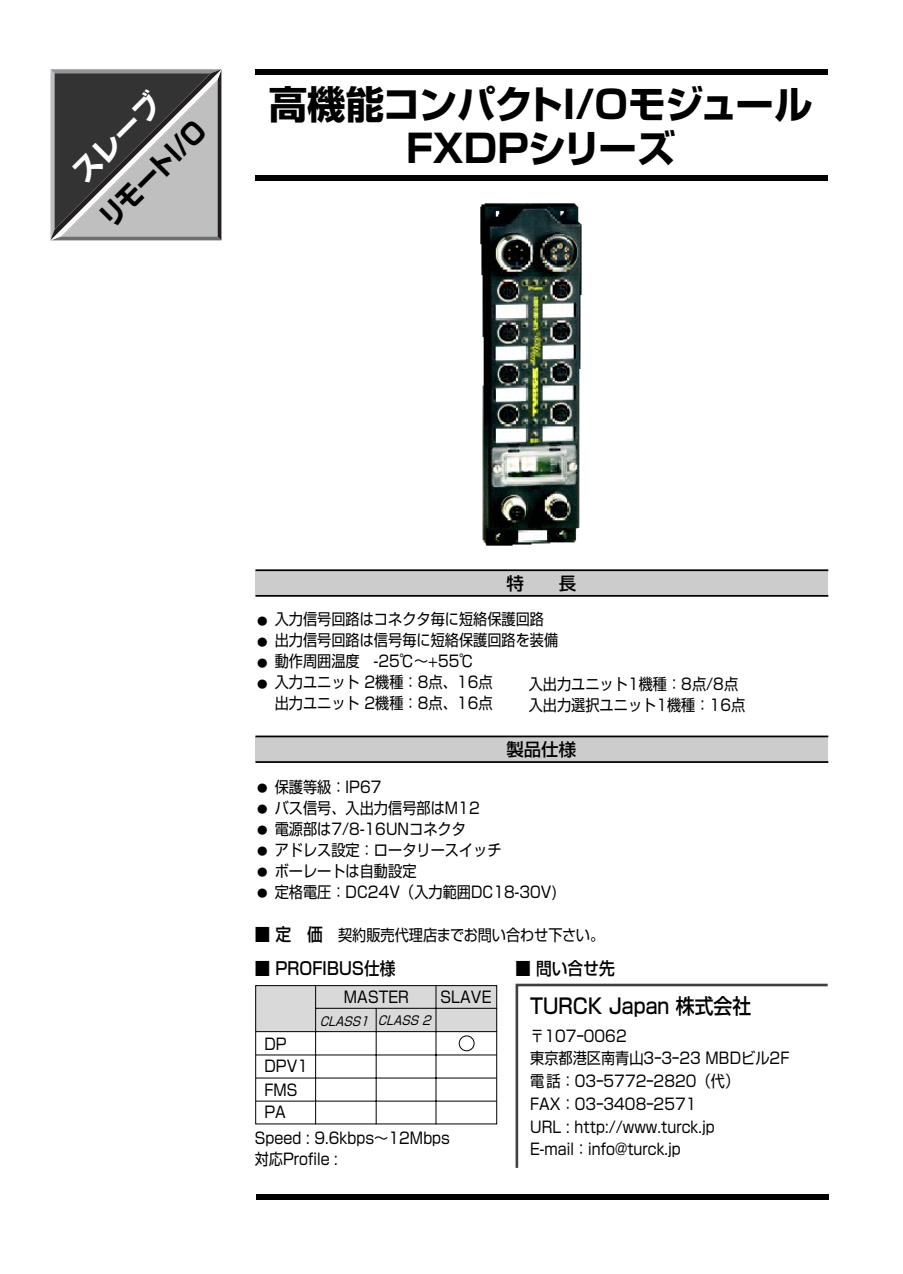
<style>
.page{position:relative;width:903px;height:1274px;background:#fff}
.page>*{position:absolute;margin:0;border:0;box-sizing:border-box;transform-origin:0 0}
.t1{font:700 38.5px/43.8px "Shin Go";letter-spacing:-.015em;color:#000;text-align:center}
.t2{font:700 28px "Shin Go";color:#000;scale:.9 1}
.t3{font:700 28px "Shin Go";color:#fff}
.t4{font:500 21px "Shin Go";color:#000;scale:.9 1}
.t5{font:500 17.5px "Shin Go";color:#000;scale:.9 1}
.t6{font:500 17.5px "Shin Go";color:#000}
.t7{font:15.75px/21px "Shin Go";color:#000;scale:.9 1}
.t8{font:italic 12.25px "Shin Go";color:#000;scale:.9 1}
.t9{font:10.5px/21px "Shin Go";color:#000;text-align:justify}
</style>
<div class="page">
<div style="left:256px;top:570px;width:572px;height:26px;background:#ccc"></div>
<hr style="left:256px;top:595px;width:572px;height:2px;background:#000">
<hr style="left:256px;top:569px;width:572px;height:2px;background:#000">
<div style="left:256px;top:736px;width:572px;height:26px;background:#ccc"></div>
<hr style="left:256px;top:761px;width:572px;height:2px;background:#000">
<hr style="left:256px;top:736px;width:572px;height:1px;background:#000">
<svg style="left:50px;top:69px;width:171px;height:171px;background:#7c7c7c"></svg>
<div style="left:256px;top:1194px;width:573px;height:6px;background:#000"></div>
<div style="left:459px;top:1035px;width:16px;height:16px;border:1px solid #000;border-radius:50%"></div>
<div style="left:256px;top:986px;width:241px;height:46px;background:#d9d9d9"></div>
<div style="left:255px;top:985px;width:242px;height:139px;border:1px solid #000"></div>
<hr style="left:256px;top:1031px;width:241px;height:1px;background:#000">
<hr style="left:315px;top:986px;width:1px;height:138px;background:#000">
<hr style="left:376px;top:1009px;width:1px;height:115px;background:#000">
<hr style="left:436px;top:986px;width:1px;height:138px;background:#000">
<hr style="left:316px;top:1008px;width:181px;height:1px;background:#000">
<hr style="left:256px;top:1055px;width:241px;height:1px;background:#000">
<hr style="left:256px;top:1078px;width:241px;height:1px;background:#000">
<hr style="left:256px;top:1101px;width:241px;height:1px;background:#000">
<svg style="left:515px;top:983px;width:313px;height:185px"></svg>
<div style="left:256px;top:69px;width:572px;height:6px;background:#000"></div>
<div style="left:255px;top:175px;width:573px;height:6px;background:#000"></div>
<img style="left:480px;top:203px;width:102px;height:343px">
<h2 class="t3" style="left:70px;top:169px;width:113px;rotate:-45deg">スレーブ</h2>
<h2 class="t2" style="left:97px;top:215px;width:153px;rotate:-45deg">リモートI/O</h2>
<h1 class="t1" style="left:269px;top:88px;width:546px">高機能コンパクトI/Oモジュール<br>FXDPシリーズ</h1>
<p class="t6" style="left:506px;top:577px;width:71px">特　　長</p>
<p class="t7" style="left:275px;top:611px;width:317px">入力信号回路はコネクタ毎に短絡保護回路出力信号回路は信号毎に短絡保護回路を装備動作周囲温度　-25℃～+55℃<br>入力ユニット 2機種：8点、16点<br>出力ユニット 2機種：8点、16点</p>
<p class="t9" style="left:257px;top:612px;width:12px">● ● ● ●</p>
<p class="t7" style="left:529px;top:675px;width:242px">入出力ユニット1機種：8点/8点入出力選択ユニット1機種：16点</p>
<p class="t6" style="left:506px;top:743px;width:71px">製品仕様</p>
<p class="t7" style="left:275px;top:778px;width:315px">保護等級：IP67<br>バス信号、入出力信号部はM12<br>電源部は7/8-16UNコネクタ<br>アドレス設定：ロータリースイッチ<br>ボーレートは自動設定　<br>定格電圧：DC24V（入力範囲DC18-30V)</p>
<p class="t9" style="left:257px;top:779px;width:12px">● ● ● ● ● ●</p>
<p class="t5" style="left:255px;top:928px;width:77px">■ 定　価</p>
<p class="t7" style="left:338px;top:926px;width:297px">契約販売代理店までお問い合わせ下さい。</p>
<p class="t5" style="left:255px;top:962px;width:158px">■ PROFIBUS仕様</p>
<p class="t7" style="left:344px;top:988px;width:74px">MASTER</p>
<p class="t7" style="left:440px;top:989px;width:58px">SLAVE</p>
<p class="t8" style="left:320px;top:1016px;width:128px">CLASS1 CLASS 2</p>
<p class="t7" style="left:264px;top:1034px;width:50px;line-height:22.9px">DP<br>DPV1<br>FMS<br>PA</p>
<p class="t7" style="left:255px;top:1129px;width:219px">Speed : 9.6kbps～12Mbps対応Profile :</p>
<p class="t5" style="left:515px;top:961px;width:112px">■ 問い合せ先</p>
<h3 class="t4" style="left:530px;top:998px;width:247px">TURCK Japan 株式会社</h3>
<p class="t7" style="left:530px;top:1026px;width:289px;line-height:22.8px">〒107ｰ0062<br>東京都港区南青山3ｰ3ｰ23 MBDビル2F電話：03ｰ5772ｰ2820（代）<br>FAX：03ｰ3408ｰ2571<br>URL : http://www.turck.jp<br>E-mail：info@turck.jp</p>
</div>
